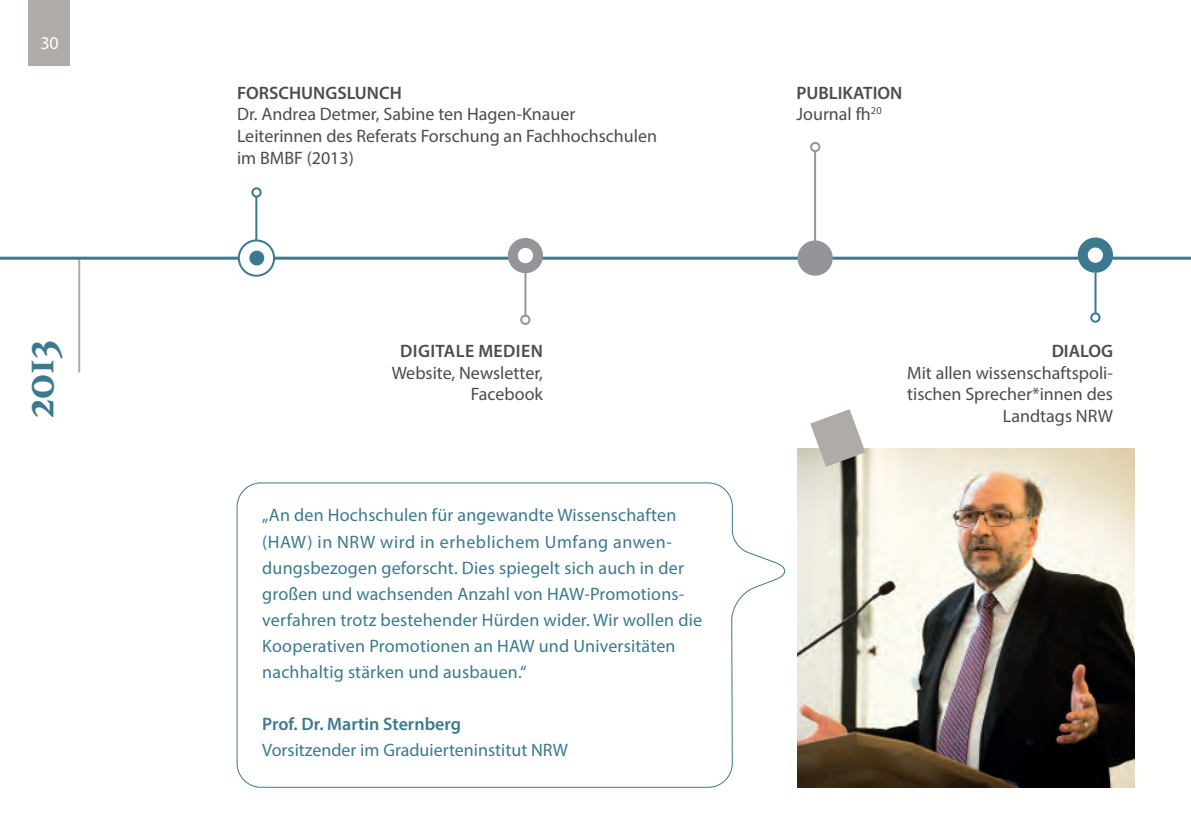
<style>
.page{position:relative;width:1191px;height:840px;background:#fff}
.page>*{position:absolute;margin:0;border:0;box-sizing:border-box;transform-origin:0 0}
.t1{font:700 46px "Athelas";color:#3b798e}
.t2{font:18px/26px "Myriad Pro";letter-spacing:.01em;color:#3b798e}
.t3{font:18px/21.6px "Myriad Pro";color:#4b4c4d;text-align:right}
.t4{font:600 18px/21.6px "Myriad Pro";color:#4b4c4d}
.t5{font:600 18px "Myriad Pro";color:#3b798e}
.t6{font:600 18px "Myriad Pro";letter-spacing:.02em;color:#4b4c4d}
.t7{font:18px "Myriad Pro";color:#fff}
.s1{font-weight:400}
</style>
<div class="page">
<div style="left:28px;top:0;width:42px;height:66px;background:#afaca7"></div>
<hr style="left:78px;top:259px;width:2px;height:113px;background:#afaca7">
<hr style="left:0;top:256px;width:1191px;height:3px;background:#3b798e">
<svg style="left:236px;top:190px;width:552px;height:598px"></svg>
<img style="left:798px;top:448px;width:336px;height:339px">
<svg style="left:810px;top:409px;width:55px;height:57px"></svg>
<div style="left:520px;top:314px;width:10px;height:11px;border:2px solid #939598;border-radius:50%"></div>
<div style="left:513px;top:243px;width:25px;height:25px;background:#fff;border-radius:50%"></div>
<div style="left:508px;top:238px;width:35px;height:35px;border:10px solid #939598;border-radius:50%"></div>
<hr style="left:524px;top:270px;width:2px;height:46px;background:#939598">
<div style="left:251px;top:187px;width:11px;height:10px;border:2px solid #3b798e;border-radius:50%"></div>
<div style="left:239px;top:240px;width:35px;height:35px;background:#fff;border-radius:50%"></div>
<div style="left:238px;top:239px;width:37px;height:37px;border:2px solid #3b798e;border-radius:50%"></div>
<hr style="left:255px;top:196px;width:2px;height:44px;background:#3b798e">
<div style="left:249px;top:250px;width:15px;height:15px;background:#3b798e;border-radius:50%"></div>
<div style="left:1090px;top:312px;width:10px;height:10px;border:2px solid #3b798e;border-radius:50%"></div>
<svg style="left:1082px;top:242px;width:26px;height:25px"></svg>
<div style="left:1077px;top:237px;width:36px;height:35px;border:10px solid #3b798e;border-radius:50%"></div>
<hr style="left:1094px;top:272px;width:2px;height:41px;background:#3b798e">
<div style="left:810px;top:142px;width:10px;height:10px;border:2px solid #939598;border-radius:50%"></div>
<div style="left:797px;top:240px;width:35px;height:35px;background:#939598;border-radius:50%"></div>
<hr style="left:814px;top:152px;width:2px;height:91px;background:#939598">
<p class="t7" style="left:40px;top:32px;width:20px">30</p>
<h1 class="t1" style="left:1px;top:417px;width:80px;rotate:-90deg">2013</h1>
<p class="t4" style="left:237px;top:81px;width:166px">FORSCHUNGSLUNCH</p>
<p class="t3" style="left:237px;top:103px;width:421px;text-align:left">Dr. Andrea Detmer, Sabine ten Hagen-Knauer<br>Leiterinnen des Referats Forschung an Fachhochschulen im BMBF (2013)</p>
<p class="t6" style="left:400px;top:339px;width:144px">DIGITALE MEDIEN</p>
<p class="t3" style="left:392px;top:361px;width:153px">Website, Newsletter,<br>Facebook</p>
<p class="t2" style="left:262px;top:502px;width:441px">„An den Hochschulen für angewandte Wissenschaften (HAW) in NRW wird in erheblichem Umfang anwen&shy;dungsbezogen geforscht. Dies spiegelt sich auch in der großen und wachsenden Anzahl von HAW-Promotions&shy;verfahren trotz bestehender Hürden wider. Wir wollen die Kooperativen Promotionen an HAW und Universitäten nachhaltig stärken und ausbauen.“</p>
<p class="t5" style="left:262px;top:711px;width:200px">Prof. Dr. Martin Sternberg</p>
<p class="t2" style="left:262px;top:736px;width:307px">Vorsitzender im Graduierteninstitut NRW</p>
<p class="t4" style="left:796px;top:81px;width:107px">PUBLIKATION<br><span class="s1">Journal fh</span><sup>20</sup></p>
<p class="t4" style="left:1051px;top:339px;width:63px">DIALOG</p>
<p class="t3" style="left:907px;top:361px;width:207px">Mit allen wissenschaftspoli&shy;tischen Sprecher*innen des<br>Landtags NRW</p>
</div>
